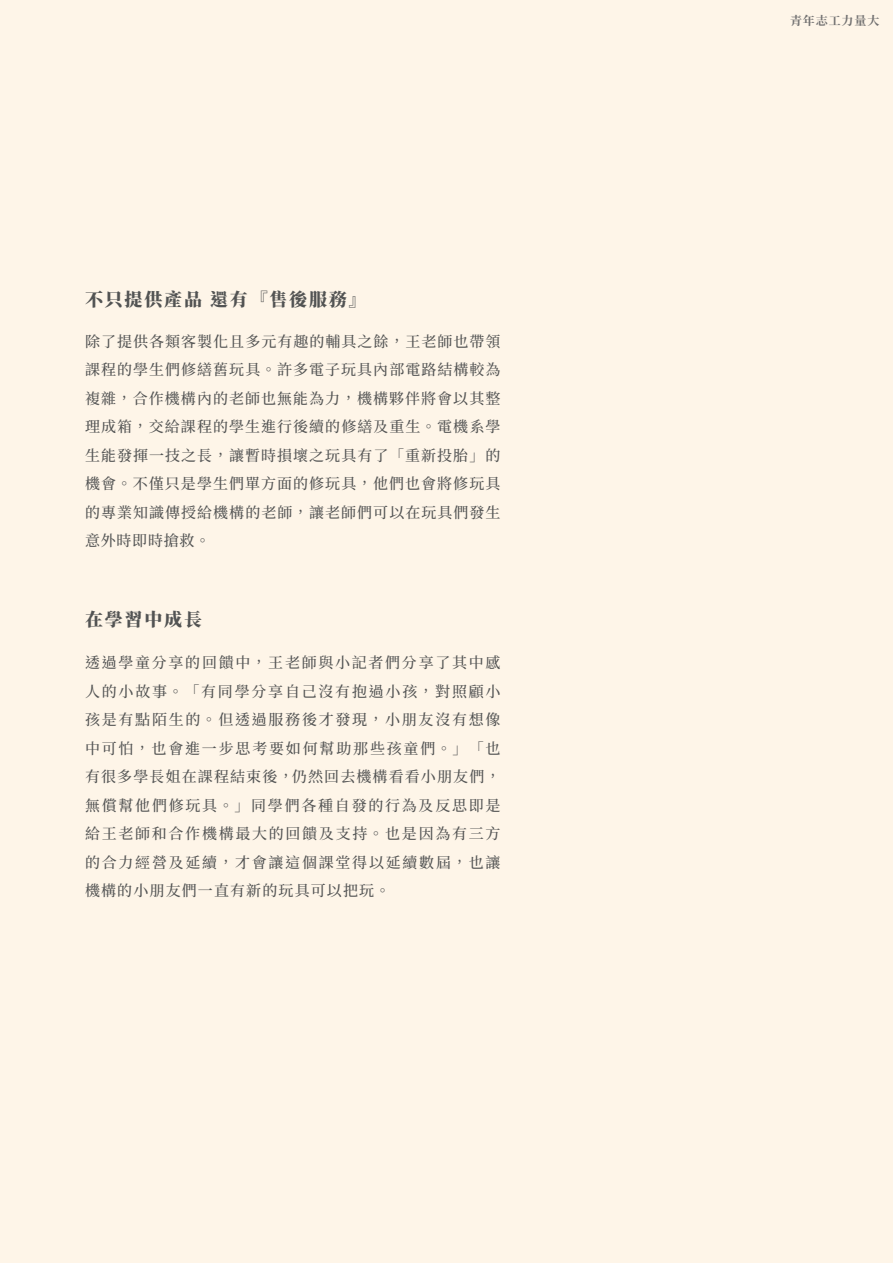
<style>
.page{position:relative;width:893px;height:1263px;background:#fef5e8}
.page>*{position:absolute;margin:0;border:0;box-sizing:border-box;transform-origin:0 0}
.t1{font:900 18px "Noto Serif CJ Ktc";letter-spacing:.1em;color:#525353}
.t2{font:500 15px/28.5px "Noto Serif CJ Ktc";letter-spacing:.07em;color:#525353;text-align:justify}
.t3{font:700 12px "Noto Serif CJ Ktc";letter-spacing:.075em;color:#727171}
</style>
<div class="page">
<p class="t1" style="left:85px;top:289px;width:283px">不只提供產品 還有『售後服務』</p>
<p class="t2" style="left:85px;top:327px;width:417px">除了提供各類客製化且多元有趣的輔具之餘，王老師也帶領課程的學生們修繕舊玩具。許多電子玩具內部電路結構較為複雜，合作機構內的老師也無能為力，機構夥伴將會以其整理成箱，交給課程的學生進行後續的修繕及重生。電機系學生能發揮一技之長，讓暫時損壞之玩具有了「重新投胎」的機會。不僅只是學生們單方面的修玩具，他們也會將修玩具的專業知識傳授給機構的老師，讓老師們可以在玩具們發生意外時即時搶救。</p>
<p class="t1" style="left:85px;top:609px;width:118px">在學習中成長</p>
<p class="t2" style="left:85px;top:649px;width:417px">透過學童分享的回饋中，王老師與小記者們分享了其中感人的小故事。「有同學分享自己沒有抱過小孩，對照顧小孩是有點陌生的。但透過服務後才發現，小朋友沒有想像中可怕，也會進一步思考要如何幫助那些孩童們。」「也有很多學長姐在課程結束後，仍然回去機構看看小朋友們，無償幫他們修玩具。」同學們各種自發的行為及反思即是給王老師和合作機構最大的回饋及支持。也是因為有三方的合力經營及延續，才會讓這個課堂得以延續數屆，也讓機構的小朋友們一直有新的玩具可以把玩。</p>
<p class="t3" style="left:790px;top:14px;width:91px">青年志工力量大</p>
</div>
